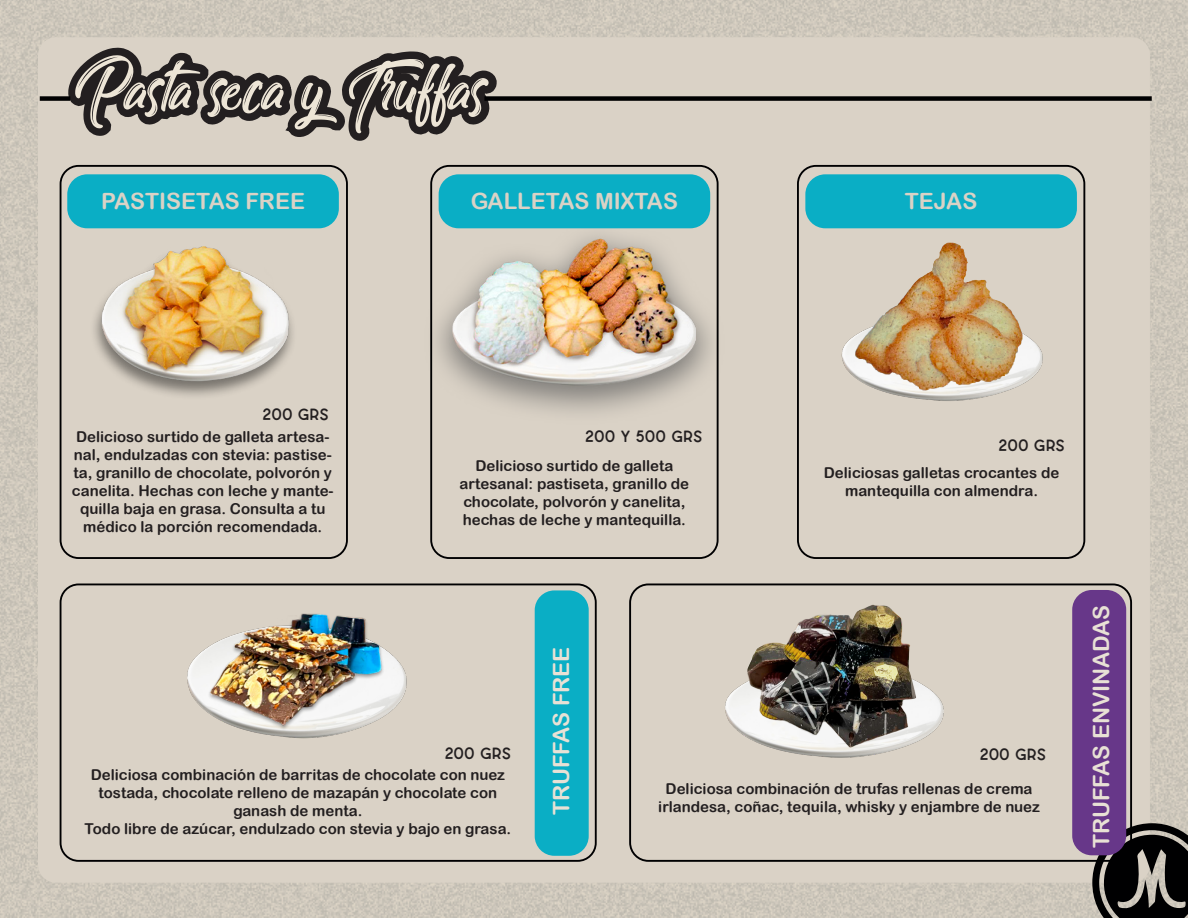
<style>
.page{position:relative;width:1188px;height:918px;background:#fff}
.page>*{position:absolute;margin:0;border:0;box-sizing:border-box;transform-origin:0 0}
.t1{font:70.5px "Amazing Kids";color:#ede5d6}
.t2{font:22.5px "Arial Rounded MT Bold";color:#dad2c6}
.t3{font:22.5px "Arial Rounded MT Bold";color:#e8e1d5}
.t4{font:16.35px "CAROSE Bold";color:#231f20}
.t5{font:15px/18px "Arial Rounded MT Bold";color:#231f20;text-align:center}
</style>
<div class="page">
<img style="left:0;top:0;width:1188px;height:918px">
<div style="left:38px;top:37px;width:1112px;height:846px;background:#dad2c6;border-radius:18px"></div>
<img style="left:677px;top:222px;width:35px;height:169px">
<img style="left:841px;top:345px;width:202px;height:27px">
<img style="left:845px;top:228px;width:193px;height:173px">
<img style="left:187px;top:648px;width:220px;height:91px">
<img style="left:207px;top:613px;width:177px;height:118px">
<div style="left:797px;top:165px;width:288px;height:394px;border:2px solid #000001;border-radius:18px"></div>
<div style="left:430px;top:165px;width:289px;height:394px;border:2px solid #000001;border-radius:18px"></div>
<div style="left:60px;top:584px;width:537px;height:278px;border:2px solid #000001;border-radius:18px"></div>
<div style="left:535px;top:590px;width:54px;height:266px;background:#0aaec5;border-radius:20px"></div>
<div style="left:439px;top:174px;width:271px;height:54px;background:#0aaec5;border-radius:20px"></div>
<div style="left:805px;top:174px;width:272px;height:54px;background:#0aaec5;border-radius:20px"></div>
<svg style="left:0;top:0;width:62px;height:426px"></svg>
<svg style="left:91px;top:306px;width:208px;height:253px"></svg>
<svg style="left:10px;top:0;width:91px;height:287px"></svg>
<svg style="left:101px;top:0;width:576px;height:426px"></svg>
<div style="left:484px;top:96px;width:668px;height:5px;background:#000001"></div>
<div style="left:40px;top:96px;width:30px;height:5px;background:#000001"></div>
<svg style="left:1092px;top:823px;width:96px;height:95px;background:#3c3a37"></svg>
<img style="left:725px;top:681px;width:219px;height:77px">
<img style="left:747px;top:605px;width:170px;height:142px">
<div style="left:629px;top:583px;width:503px;height:279px;border:2px solid #000001;border-radius:18px"></div>
<div style="left:1072px;top:590px;width:54px;height:265px;background:#673789;border-radius:20px"></div>
<h1 class="t1" style="left:73px;top:44px;width:411px">Pasta seca y Truffas</h1>
<h2 class="t2" style="left:101px;top:187px;width:205px">PASTISETAS FREE</h2>
<h2 class="t2" style="left:471px;top:187px;width:209px">GALLETAS MIXTAS</h2>
<h2 class="t2" style="left:905px;top:187px;width:74px">TEJAS</h2>
<p class="t4" style="left:263px;top:400px;width:68px">200 GRS</p>
<p class="t5" style="left:76px;top:427px;width:255px">Delicioso surtido de galleta artesa-</p>
<p class="t4" style="left:585px;top:423px;width:119px">200 Y 500 GRS</p>
<p class="t5" style="left:72px;top:445px;width:263px">nal, endulzadas con stevia: pastise&shy;ta, granillo de chocolate, polvorón y canelita. Hechas con leche y mante&shy;quilla baja en grasa. Consulta a tu médico la porción recomendada.</p>
<p class="t5" style="left:460px;top:457px;width:231px">Delicioso surtido de galleta artesanal: pastiseta, granillo de chocolate, polvorón y canelita, hechas de leche y mantequilla.</p>
<p class="t4" style="left:999px;top:431px;width:68px">200 GRS</p>
<p class="t5" style="left:824px;top:463px;width:237px">Deliciosas galletas crocantes de mantequilla con almendra.</p>
<p class="t4" style="left:445px;top:740px;width:68px">200 GRS</p>
<p class="t5" style="left:84px;top:766px;width:428px">Deliciosa combinación de barritas de chocolate con nuez tostada, chocolate relleno de mazapán y chocolate con ganash de menta.<br>Todo libre de azúcar, endulzado con stevia y bajo en grasa.</p>
<h2 class="t3" style="left:548px;top:815px;width:170px;rotate:-90deg">TRUFFAS FREE</h2>
<p class="t4" style="left:980px;top:740px;width:68px">200 GRS</p>
<p class="t5" style="left:658px;top:780px;width:383px">Deliciosa combinación de trufas rellenas de crema irlandesa, coñac, tequila, whisky y enjambre de nuez</p>
<h2 class="t3" style="left:1088px;top:848px;width:244px;rotate:-90deg">TRUFFAS ENVINADAS</h2>
</div>
